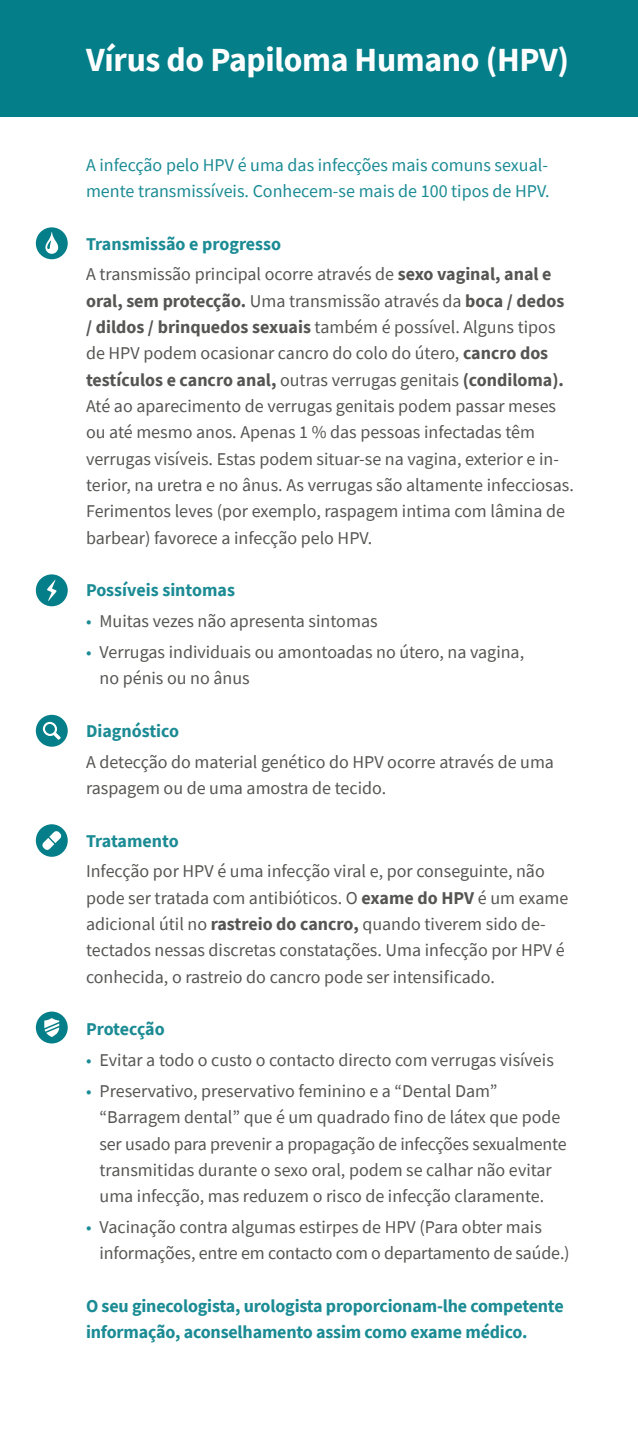
<style>
.page{position:relative;width:638px;height:1436px;background:#fff}
.page>*{position:absolute;margin:0;border:0;box-sizing:border-box;transform-origin:0 0}
.t1{font:700 33.75px "Source Sans Pro";letter-spacing:-.01em;color:#fff}
.t2{font:18px/26.3px "Source Sans Pro";color:#555554}
.t3{font:700 18px/26.3px "Source Sans Pro";letter-spacing:-.01em;color:#1b8b94}
.t4{font:18px/26.3px "Source Sans Pro";color:#1b8b94}
.s1{font-weight:700;color:#1b8b94}
.s2{font-weight:700}
.s3{color:#1b8b94}
</style>
<div class="page">
<div style="left:0;top:0;width:638px;height:117px;background:#047e88"></div>
<div style="left:36px;top:227px;width:32px;height:32px;background:#047e88;border-radius:50%"></div>
<svg style="left:45px;top:232px;width:13px;height:22px"></svg>
<div style="left:36px;top:574px;width:32px;height:32px;background:#047e88;border-radius:50%"></div>
<svg style="left:47px;top:579px;width:10px;height:22px"></svg>
<div style="left:36px;top:714px;width:32px;height:32px;background:#047e88;border-radius:50%"></div>
<svg style="left:43px;top:721px;width:18px;height:18px"></svg>
<div style="left:36px;top:1011px;width:32px;height:32px;background:#047e88;border-radius:50%"></div>
<svg style="left:44px;top:1018px;width:15px;height:18px"></svg>
<div style="left:36px;top:824px;width:32px;height:32px;background:#047e88;border-radius:50%"></div>
<svg style="left:42px;top:831px;width:19px;height:19px"></svg>
<h1 class="t1" style="left:86px;top:37px;width:485px">Vírus do Papiloma Humano (HPV)</h1>
<p class="t4" style="left:86px;top:151px;width:465px">A infecção pelo HPV é uma das infecções mais comuns sexual&shy;mente transmissíveis. Conhecem-se mais de 100 tipos de HPV.</p>
<p class="t2" style="left:86px;top:228px;width:467px;line-height:30.8px"><span class="s1">Transmissão e progresso<br></span>A transmissão principal ocorre através de <span class="s2">sexo vaginal, anal e</span></p>
<p class="t2" style="left:86px;top:287px;width:489px"><span class="s2">oral, sem protecção.</span> Uma transmissão através da <span class="s2">boca / dedos / dildos / brinquedos sexuais</span> também é possível. Alguns tipos de HPV podem ocasionar cancro do colo do útero, <span class="s2">cancro dos testículos e cancro anal,</span> outras verrugas genitais <span class="s2">(condiloma).<br></span>Até ao aparecimento de verrugas genitais podem passar meses ou até mesmo anos. Apenas 1 % das pessoas infectadas têm verrugas visíveis. Estas podem situar-se na vagina, exterior e in&shy;terior, na uretra e no ânus. As verrugas são altamente infecciosas.<br>Ferimentos leves (por exemplo, raspagem intima com lâmina de barbear) favorece a infecção pelo HPV.</p>
<p class="t3" style="left:86px;top:577px;width:150px">Possíveis sintomas</p>
<p class="t2" style="left:86px;top:607px;width:293px"><span class="s3">•</span> Muitas vezes não apresenta sintomas</p>
<p class="t2" style="left:100px;top:638px;width:426px;text-indent:-14px"><span class="s3">•</span> Verrugas individuais ou amontoadas no útero, na vagina, no pénis ou no ânus</p>
<p class="t3" style="left:86px;top:717px;width:95px">Diagnóstico</p>
<p class="t2" style="left:86px;top:748px;width:469px">A detecção do material genético do HPV ocorre através de uma raspagem ou de uma amostra de tecido.</p>
<p class="t3" style="left:86px;top:827px;width:94px">Tratamento</p>
<p class="t2" style="left:86px;top:858px;width:484px">Infecção por HPV é uma infecção viral e, por conseguinte, não pode ser tratada com antibióticos. O <span class="s2">exame do HPV</span> é um exame adicional útil no <span class="s2">rastreio do cancro,</span> quando tiverem sido de&shy;tectados nessas discretas constatações. Uma infecção por HPV é conhecida, o rastreio do cancro pode ser intensificado.</p>
<p class="t3" style="left:86px;top:1015px;width:80px">Protecção</p>
<p class="t2" style="left:86px;top:1046px;width:469px"><span class="s3">•</span> Evitar a todo o custo o contacto directo com verrugas visíveis</p>
<p class="t2" style="left:100px;top:1077px;width:469px;text-indent:-14px"><span class="s3">•</span> Preservativo, preservativo feminino e a “Dental Dam” “Barragem dental” que é um quadrado fino de látex que pode ser usado para prevenir a propagação de infecções sexualmente transmitidas durante o sexo oral, podem se calhar não evitar uma infecção, mas reduzem o risco de infecção claramente.</p>
<p class="t2" style="left:100px;top:1213px;width:472px;text-indent:-14px"><span class="s3">•</span> Vacinação contra algumas estirpes de HPV (Para obter mais informações, entre em contacto com o departamento de saúde.)</p>
<p class="t3" style="left:86px;top:1292px;width:479px">O seu ginecologista, urologista proporcionam-lhe competente informação, aconselhamento assim como exame médico.</p>
</div>
